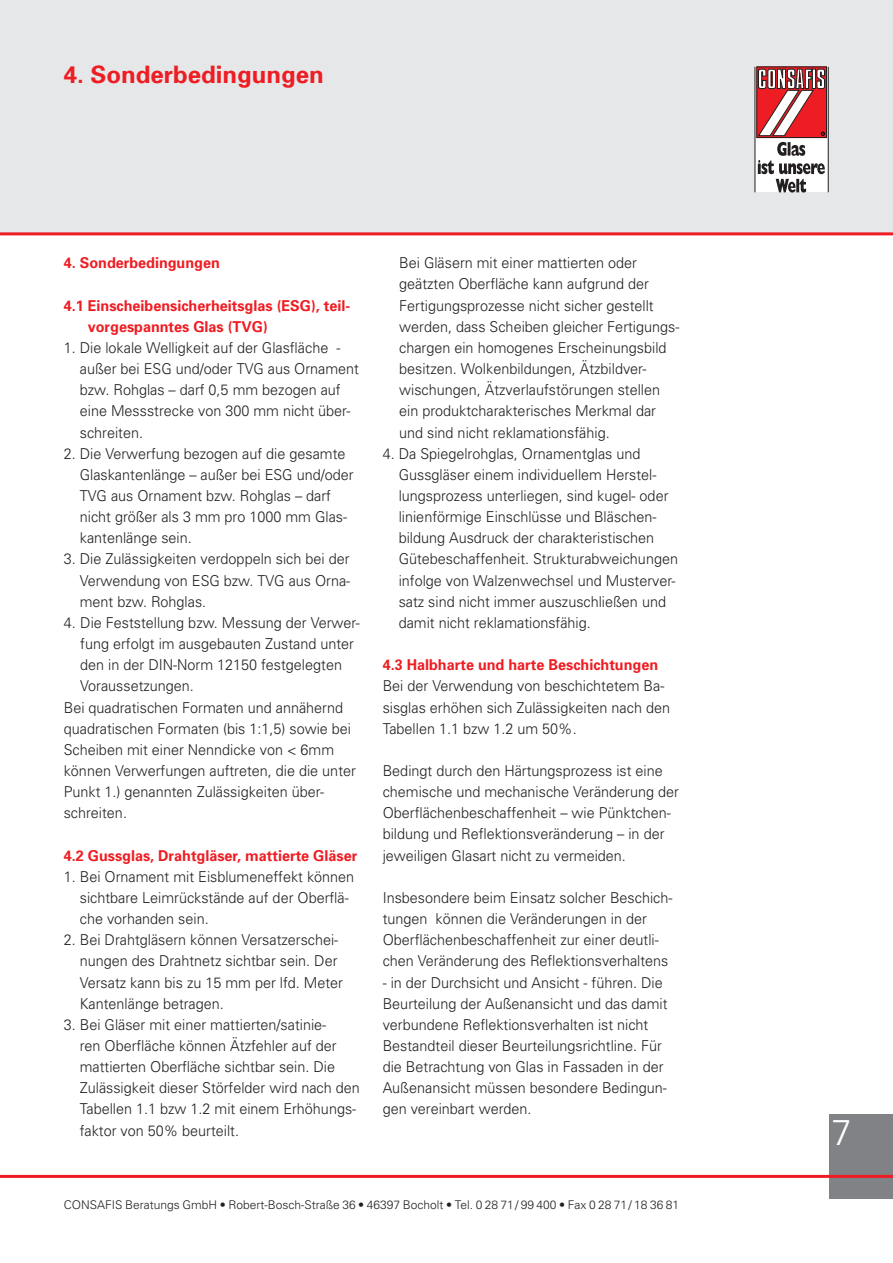
<style>
.page{position:relative;width:893px;height:1263px;background:#fff}
.page>*{position:absolute;margin:0;border:0;box-sizing:border-box;transform-origin:0 0}
.t1{font:300 36px "Univers";color:#fff}
.t2{font:700 24px "Univers";color:#ee1d23}
.t3{font:300 15px/21.1px "Univers";color:#231f20;scale:.96 1}
.t4{font:700 15px/21.1px "Univers";color:#ee1d23;scale:.96 1}
.t5{font:300 12px "Univers";color:#231f20}
</style>
<div class="page">
<div style="left:829px;top:1114px;width:64px;height:85px;background:#808285"></div>
<div style="left:0;top:0;width:893px;height:234px;background:#e6e7e9"></div>
<hr style="left:0;top:1175px;width:893px;height:3px;background:#ee1d23">
<hr style="left:0;top:232px;width:893px;height:3px;background:#ee1d23">
<svg style="left:756px;top:67px;width:72px;height:125px"></svg>
<div style="left:757px;top:67px;width:70px;height:71px;border:1px solid #231f20"></div>
<hr style="left:828px;top:67px;width:1px;height:125px;background:#231f20">
<hr style="left:755px;top:67px;width:1px;height:125px;background:#231f20">
<svg style="left:758px;top:142px;width:67px;height:51px;background:#c1c0c0"></svg>
<svg style="left:758px;top:69px;width:67px;height:67px;background:#cd6669"></svg>
<h2 class="t2" style="left:64px;top:60px;width:262px">4. Sonderbedingungen</h2>
<p class="t4" style="left:64px;top:252px;width:164px">4. Sonderbedingungen</p>
<p class="t4" style="left:88px;top:295px;width:275px;text-indent:-24px">4.1 Einscheibensicherheitsglas (ESG), teil&shy;vorgespanntes Glas (TVG)</p>
<p class="t3" style="left:80px;top:337px;width:292px;text-indent:-16px">1. Die lokale Welligkeit auf der Glasfläche - außer bei ESG und/oder TVG aus Ornament bzw. Rohglas – darf 0,5 mm bezogen auf eine Messstrecke von 300 mm nicht über&shy;schreiten.</p>
<p class="t3" style="left:80px;top:443px;width:287px;text-indent:-16px">2. Die Verwerfung bezogen auf die gesamte Glaskantenlänge – außer bei ESG und/oder TVG aus Ornament bzw. Rohglas – darf nicht größer als 3 mm pro 1000 mm Glas&shy;kantenlänge sein.</p>
<p class="t3" style="left:80px;top:549px;width:283px;text-align:justify;text-indent:-16px">3. Die Zulässigkeiten verdoppeln sich bei der Verwendung von ESG bzw. TVG aus Orna&shy;ment bzw. Rohglas.</p>
<p class="t3" style="left:64px;top:612px;width:310px">4. Die Feststellung bzw. Messung der Verwer-</p>
<p class="t3" style="left:80px;top:633px;width:287px">fung erfolgt im ausgebauten Zustand unter</p>
<p class="t3" style="left:80px;top:654px;width:274px">den in der DIN-Norm 12150 festgelegten</p>
<p class="t3" style="left:80px;top:675px;width:120px">Voraussetzungen.</p>
<p class="t3" style="left:64px;top:697px;width:292px">Bei quadratischen Formaten und annähernd</p>
<p class="t3" style="left:64px;top:718px;width:301px">quadratischen Formaten (bis 1:1,5) sowie bei</p>
<p class="t3" style="left:64px;top:739px;width:283px">Scheiben mit einer Nenndicke von &lt; 6mm</p>
<p class="t3" style="left:64px;top:760px;width:306px">können Verwerfungen auftreten, die die unter</p>
<p class="t3" style="left:64px;top:781px;width:273px">Punkt 1.) genannten Zulässigkeiten über-</p>
<p class="t3" style="left:64px;top:802px;width:67px">schreiten.</p>
<p class="t4" style="left:64px;top:845px;width:307px">4.2 Gussglas, Drahtgläser, mattierte Gläser</p>
<p class="t3" style="left:80px;top:866px;width:287px;text-indent:-16px">1. Bei Ornament mit Eisblumeneffekt können sichtbare Leimrückstände auf der Oberflä&shy;che vorhanden sein.</p>
<p class="t3" style="left:80px;top:929px;width:276px;text-indent:-16px">2. Bei Drahtgläsern können Versatzerschei&shy;nungen des Drahtnetz sichtbar sein. Der Versatz kann bis zu 15 mm per lfd. Meter Kantenlänge betragen.</p>
<p class="t3" style="left:80px;top:1014px;width:293px;text-indent:-16px">3. Bei Gläser mit einer mattierten/satinie-<br>ren Oberfläche können Ätzfehler auf der mattierten Oberfläche sichtbar sein. Die Zulässigkeit dieser Störfelder wird nach den Tabellen 1.1 bzw 1.2 mit einem Erhöhungs&shy;faktor von 50% beurteilt.</p>
<p class="t3" style="left:399px;top:252px;width:293px">Bei Gläsern mit einer mattierten oder geätzten Oberfläche kann aufgrund der Fertigungsprozesse nicht sicher gestellt werden, dass Scheiben gleicher Fertigungs&shy;chargen ein homogenes Erscheinungsbild besitzen. Wolkenbildungen, Ätzbildver&shy;wischungen, Ätzverlaufstörungen stellen ein produktcharakterisches Merkmal dar und sind nicht reklamationsfähig.</p>
<p class="t3" style="left:399px;top:443px;width:292px;text-indent:-16px">4. Da Spiegelrohglas, Ornamentglas und Gussgläser einem individuellem Herstel&shy;lungsprozess unterliegen, sind kugel- oder linienförmige Einschlüsse und Bläschen&shy;bildung Ausdruck der charakteristischen Gütebeschaffenheit. Strukturabweichungen infolge von Walzenwechsel und Musterver&shy;satz sind nicht immer auszuschließen und damit nicht reklamationsfähig.</p>
<p class="t4" style="left:383px;top:654px;width:288px">4.3 Halbharte und harte Beschichtungen</p>
<p class="t3" style="left:383px;top:675px;width:301px">Bei der Verwendung von beschichtetem Ba&shy;sisglas erhöhen sich Zulässigkeiten nach den<br>Tabellen 1.1 bzw 1.2 um 50%.</p>
<p class="t3" style="left:383px;top:760px;width:310px">Bedingt durch den Härtungsprozess ist eine chemische und mechanische Veränderung der Oberflächenbeschaffenheit – wie Pünktchen&shy;bildung und Reflektionsveränderung – in der jeweiligen Glasart nicht zu vermeiden.</p>
<p class="t3" style="left:383px;top:887px;width:303px">Insbesondere beim Einsatz solcher Beschich&shy;tungen können die Veränderungen in der Oberflächenbeschaffenheit zur einer deutli&shy;chen Veränderung des Reflektionsverhaltens</p>
<p class="t3" style="left:383px;top:972px;width:298px">- in der Durchsicht und Ansicht - führen. Die Beurteilung der Außenansicht und das damit verbundene Reflektionsverhalten ist nicht Bestandteil dieser Beurteilungsrichtline. Für die Betrachtung von Glas in Fassaden in der Außenansicht müssen besondere Bedingun&shy;gen vereinbart werden.</p>
<p class="t5" style="left:64px;top:1197px;width:617px">CONSAFIS Beratungs GmbH • Robert-Bosch-Straße 36 • 46397 Bocholt • Tel. 0 28 71/ 99 400 • Fax 0 28 71/ 18 36 81</p>
<h1 class="t1" style="left:831px;top:1111px;width:22px">7</h1>
</div>
